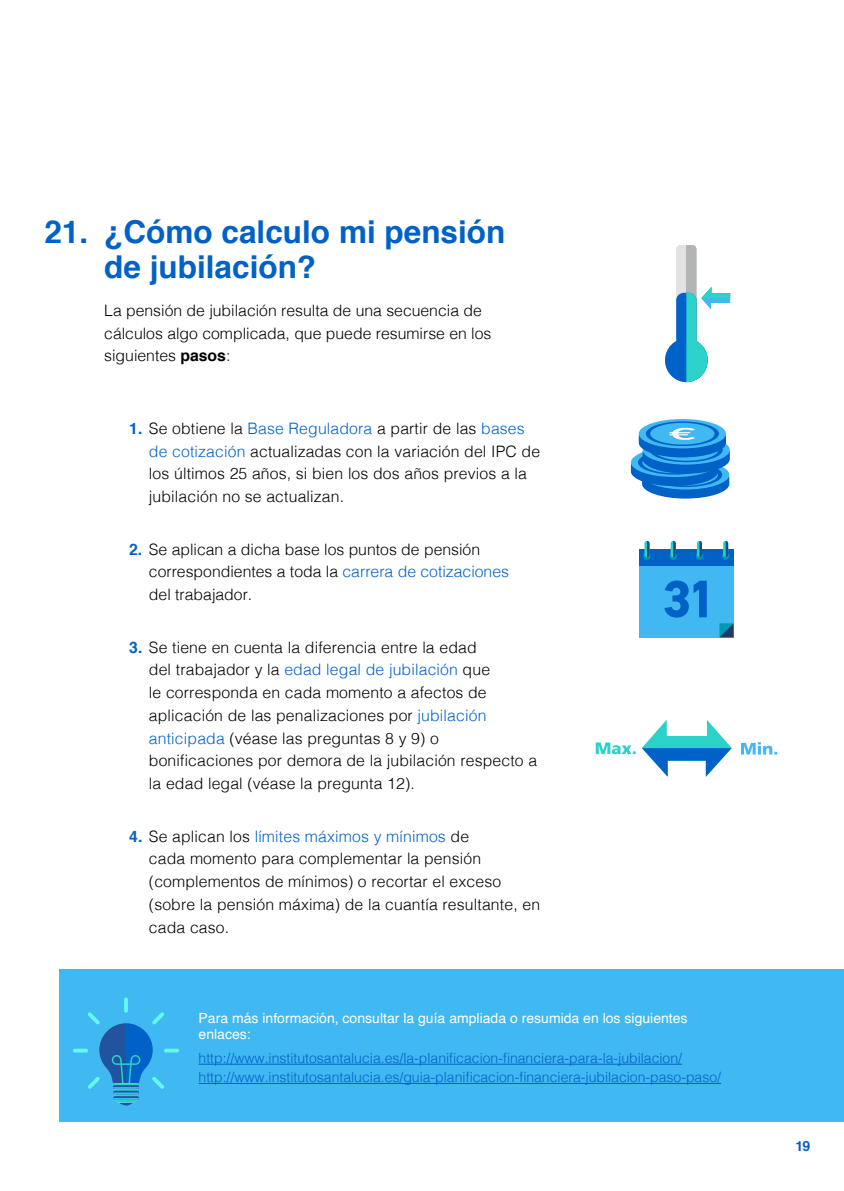
<style>
.page{position:relative;width:844px;height:1191px;background:#fff}
.page>*{position:absolute;margin:0;border:0;box-sizing:border-box;transform-origin:0 0}
.t1{font:700 31.5px/35px "Helvetica";color:#0061c7}
.t2{font:300 15.75px/22.8px "Helvetica";letter-spacing:.01em;color:#000}
.t3{font:300 14px/19.2px "Helvetica";color:#0062c8}
.t4{font:14px/15.8px "Helvetica";color:#fff}
.t5{font:700 14px "Helvetica";color:#0061c7}
.s1{font-weight:700}
.s2{font-weight:700;color:#0061c7}
.s3{color:#0061c7}
</style>
<div class="page">
<div style="left:60px;top:968px;width:783px;height:153px;background:#40b8f2"></div>
<hr style="left:198px;top:1063px;width:484px;height:1px;background:#0061c7">
<hr style="left:198px;top:1083px;width:522px;height:1px;background:#0061c7">
<hr style="left:124px;top:997px;width:4px;height:15px;background:#63faeb;border-radius:2px">
<svg style="left:164px;top:1048px;width:15px;height:4px"></svg>
<svg style="left:73px;top:1048px;width:15px;height:4px"></svg>
<svg style="left:88px;top:1012px;width:76px;height:93px"></svg>
<svg style="left:642px;top:720px;width:89px;height:56px"></svg>
<svg style="left:595px;top:742px;width:40px;height:12px"></svg>
<svg style="left:741px;top:742px;width:36px;height:12px"></svg>
<div style="left:676px;top:245px;width:20px;height:115px;background:#e2e2e1;border-radius:4px"></div>
<div style="left:686px;top:245px;width:10px;height:80px;background:#b3b4b5"></div>
<svg style="left:665px;top:287px;width:65px;height:95px"></svg>
<div style="left:639px;top:565px;width:94px;height:72px;background:#41b8f2"></div>
<svg style="left:719px;top:623px;width:14px;height:14px"></svg>
<div style="left:639px;top:549px;width:94px;height:16px;background:#0061c7"></div>
<div style="left:643px;top:552px;width:7px;height:8px;background:#0099b0;border-radius:50%"></div>
<div style="left:669px;top:552px;width:7px;height:8px;background:#0099b0;border-radius:50%"></div>
<svg style="left:695px;top:552px;width:8px;height:8px"></svg>
<svg style="left:721px;top:552px;width:8px;height:8px"></svg>
<div style="left:644px;top:541px;width:5px;height:16px;background:#29d1c7;border-radius:3px"></div>
<div style="left:670px;top:541px;width:5px;height:16px;background:#29d1c7;border-radius:3px"></div>
<div style="left:696px;top:541px;width:5px;height:16px;background:#29d1c7;border-radius:3px"></div>
<div style="left:723px;top:541px;width:5px;height:16px;background:#29d1c7;border-radius:3px"></div>
<svg style="left:725px;top:541px;width:3px;height:16px"></svg>
<svg style="left:699px;top:541px;width:2px;height:16px"></svg>
<svg style="left:673px;top:541px;width:2px;height:16px"></svg>
<svg style="left:647px;top:541px;width:2px;height:16px"></svg>
<svg style="left:664px;top:580px;width:42px;height:37px"></svg>
<svg style="left:638px;top:419px;width:87px;height:29px"></svg>
<svg style="left:630px;top:421px;width:99px;height:77px;background:#3f98de"></svg>
<h1 class="t1" style="left:44px;top:215px;width:45px">21.</h1>
<h1 class="t1" style="left:104px;top:215px;width:402px">¿Cómo calculo mi pensión de jubilación?</h1>
<p class="t2" style="left:104px;top:298px;width:388px">La pensión de jubilación resulta de una secuencia de cálculos algo complicada, que puede resumirse en los siguientes <span class="s1">pasos</span>:</p>
<p class="t2" style="left:149px;top:416px;width:392px;text-indent:-20px"><span class="s2">1.</span> Se obtiene la <span class="s3">Base Reguladora</span> a partir de las <span class="s3">bases de cotización</span> actualizadas con la variación del IPC de los últimos 25 años, si bien los dos años previos a la jubilación no se actualizan.</p>
<p class="t2" style="left:149px;top:536px;width:361px;text-indent:-20px"><span class="s2">2.</span> Se aplican a dicha base los puntos de pensión correspondientes a toda la <span class="s3">carrera de cotizaciones </span>del trabajador.</p>
<p class="t2" style="left:149px;top:634px;width:389px;text-indent:-20px"><span class="s2">3.</span> Se tiene en cuenta la diferencia entre la edad<br>del trabajador y la <span class="s3">edad legal de jubilación</span> que<br>le corresponda en cada momento a afectos de aplicación de las penalizaciones por <span class="s3">jubilación anticipada</span> (véase las preguntas 8 y 9) o bonificaciones por demora de la jubilación respecto a la edad legal (véase la pregunta 12).</p>
<p class="t2" style="left:149px;top:823px;width:392px;text-indent:-20px"><span class="s2">4.</span> Se aplican los <span class="s3">límites máximos y mínimos</span> de<br>cada momento para complementar la pensión (complementos de mínimos) o recortar el exceso (sobre la pensión máxima) de la cuantía resultante, en cada caso.</p>
<p class="t4" style="left:198px;top:1010px;width:490px">Para más información, consultar la guía ampliada o resumida en los siguientes enlaces:</p>
<p class="t3" style="left:198px;top:1047px;width:524px">http://www.institutosantalucia.es/la-planificacion-financiera-para-la-jubilacion/ http://www.institutosantalucia.es/guia-planificacion-financiera-jubilacion-paso-paso/</p>
<p class="t5" style="left:795px;top:1134px;width:16px">19</p>
</div>
